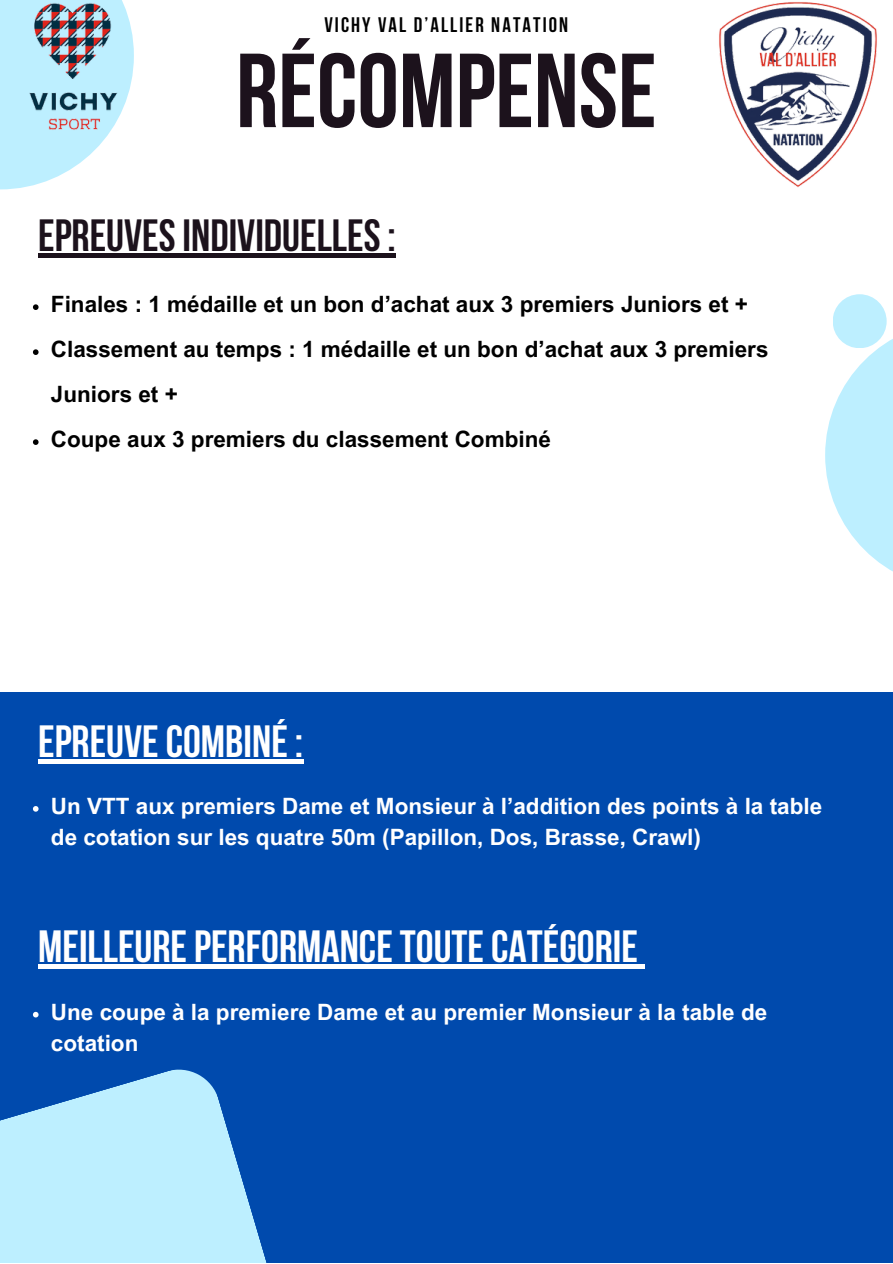
<style>
.page{position:relative;width:893px;height:1264px;background:#fff}
.page>*{position:absolute;margin:0;border:0;box-sizing:border-box;transform-origin:0 0}
.t1{font:700 104.85px "Bebas Neue";color:#1c121c}
.t2{font:700 45px "Bebas Neue";color:#fff}
.t3{font:700 45px "Bebas Neue";color:#1c121c}
.t4{font:700 22.5px/31.5px "Arial MT Pro";color:#fff}
.t5{font:700 22.5px/45px "Arial MT Pro";color:#000}
.t6{font:700 21px "Bebas Neue";letter-spacing:.1em;color:#000}
</style>
<div class="page">
<div style="left:0;top:692px;width:892px;height:570px;background:#004aad"></div>
<svg style="left:0;top:134px;width:109px;height:55px;fill:#bdefff"></svg>
<img style="left:719px;top:2px;width:158px;height:185px">
<img style="left:0;top:0;width:134px;height:134px">
<svg style="left:0;top:1069px;width:266px;height:193px;fill:#bdefff"></svg>
<svg style="left:825px;top:321px;width:67px;height:250px;fill:#bdefff"></svg>
<div style="left:832px;top:294px;width:54px;height:54px;background:#bdefff;border-radius:50%"></div>
<svg style="left:33px;top:304px;width:6px;height:6px"></svg>
<svg style="left:33px;top:349px;width:6px;height:6px"></svg>
<svg style="left:33px;top:439px;width:6px;height:6px"></svg>
<div style="left:38px;top:253px;width:358px;height:5px;background:#1c121c"></div>
<div style="left:38px;top:758px;width:265px;height:5px;background:#fff"></div>
<svg style="left:33px;top:806px;width:6px;height:5px"></svg>
<div style="left:38px;top:964px;width:600px;height:5px;background:#fff"></div>
<svg style="left:638px;top:964px;width:7px;height:5px"></svg>
<svg style="left:33px;top:1011px;width:6px;height:6px"></svg>
<p class="t6" style="left:324px;top:16px;width:245px">VICHY VAL D’ALLIER NATATION</p>
<p class="t1" style="left:236px;top:48px;width:422px">RÉCOMPENSE</p>
<p class="t3" style="left:38px;top:217px;width:359px">EPREUVES INDIVIDUELLES:</p>
<p class="t5" style="left:51px;top:285px;width:698px">Finales : 1 médaille et un bon d’achat aux 3 premiers Juniors et +</p>
<p class="t5" style="left:51px;top:329px;width:719px">Classement au temps : 1 médaille et un bon d’achat aux 3 premiers<br>Juniors et +</p>
<p class="t5" style="left:51px;top:419px;width:501px">Coupe aux 3 premiers du classement Combiné</p>
<p class="t2" style="left:38px;top:722px;width:266px">EPREUVECOMBINÉ:</p>
<p class="t4" style="left:51px;top:793px;width:772px">Un VTT aux premiers Dame et Monsieur à l’addition des points à la table de cotation sur les quatre 50m (Papillon, Dos, Brasse, Crawl)</p>
<p class="t2" style="left:38px;top:928px;width:601px">MEILLEUREPERFORMANCETOUTECATÉGORIE</p>
<p class="t4" style="left:51px;top:998px;width:717px">Une coupe à la premiere Dame et au premier Monsieur à la table de cotation</p>
</div>
